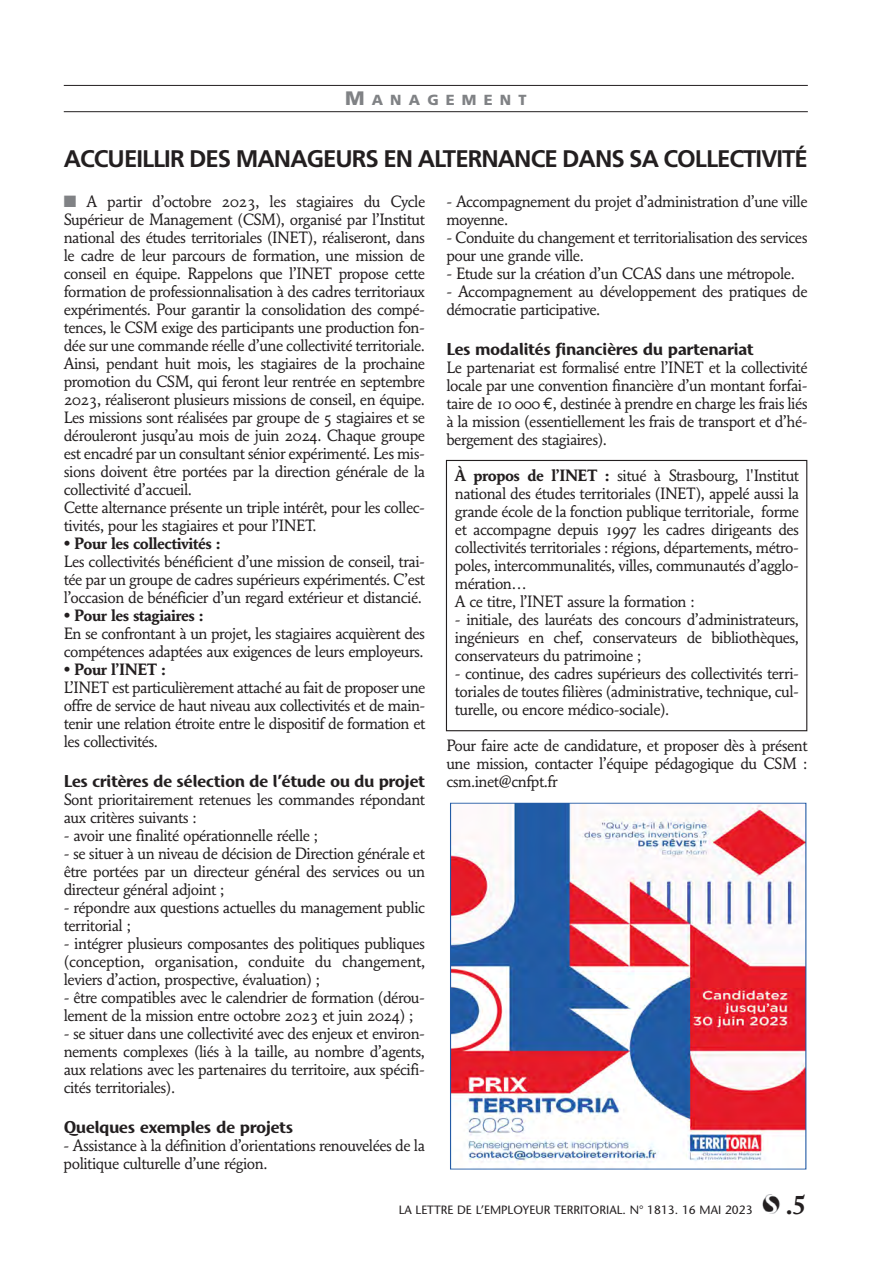
<style>
.page{position:relative;width:893px;height:1263px;background:#fff}
.page>*{position:absolute;margin:0;border:0;box-sizing:border-box;transform-origin:0 0}
.t1{font:700 27px "Adobe Caslon";color:#231f20}
.t2{font:700 24px "Frutiger";letter-spacing:-.04em;color:#231f20}
.t3{font:16.5px/18px "Maxime OSF";letter-spacing:-.025em;color:#231f20}
.t4{font:700 16.5px "Mosquito OS";letter-spacing:-.03em;color:#231f20}
.t5{font:700 16.5px "Maxime OSF";letter-spacing:-.03em;color:#231f20}
.t6{font:900 14.7px "Frutiger";letter-spacing:.49em;color:#808285}
.t7{font:12px "Stone Sans";color:#231f20}
.s1{font-size:19.5px}
.s2{color:#808285}
.s3{font-family:"Euro Mono"}
.s4{font-weight:700}
</style>
<div class="page">
<img style="left:762px;top:1194px;width:18px;height:20px">
<hr style="left:64px;top:85px;width:744px;height:1px;background:#231f20">
<hr style="left:64px;top:111px;width:744px;height:1px;background:#231f20">
<div style="left:446px;top:460px;width:361px;height:271px;border:1px solid #231f20"></div>
<img style="left:452px;top:805px;width:352px;height:362px">
<div style="left:450px;top:803px;width:356px;height:366px;border:1px solid #235ba5"></div>
<p class="t6" style="left:345px;top:94px;width:183px"><span class="s1">M</span>ANAGEMENT</p>
<h2 class="t2" style="left:64px;top:149px;width:746px">ACCUEILLIR DES MANAGEURS EN ALTERNANCE DANS SA COLLECTIVITÉ</h2>
<p class="t3" style="left:64px;top:192px;width:363px"><span class="s2">■</span> A partir d’octobre 2023, les stagiaires du Cycle Supérieur de Management (CSM), organisé par l’Institut national des études territoriales (INET), réaliseront, dans le cadre de leur parcours de formation, une mission de conseil en équipe. Rappelons que l’INET propose cette formation de professionnalisation à des cadres territoriaux expérimentés. Pour garantir la consolidation des compé&shy;tences, le CSM exige des participants une production fon&shy;dée sur une commande réelle d’une collectivité territoriale.<br>Ainsi, pendant huit mois, les stagiaires de la prochaine promotion du CSM, qui feront leur rentrée en septembre 2023, réaliseront plusieurs missions de conseil, en équipe.<br>Les missions sont réalisées par groupe de 5 stagiaires et se dérouleront jusqu’au mois de juin 2024. Chaque groupe est encadré par un consultant sénior expérimenté. Les mis&shy;sions doivent être portées par la direction générale de la collectivité d’accueil.<br>Cette alternance présente un triple intérêt, pour les collec&shy;tivités, pour les stagiaires et pour l’INET.</p>
<p class="t5" style="left:64px;top:533px;width:158px">• Pour les collectivités :</p>
<p class="t3" style="left:64px;top:552px;width:363px;text-align:justify">Les collectivités bénéficient d’une mission de conseil, trai&shy;tée par un groupe de cadres supérieurs expérimentés. C’est l’occasion de bénéficier d’un regard extérieur et distancié.</p>
<p class="t5" style="left:64px;top:605px;width:141px">• Pour les stagiaires :</p>
<p class="t3" style="left:64px;top:624px;width:363px">En se confrontant à un projet, les stagiaires acquièrent des compétences adaptées aux exigences de leurs employeurs.</p>
<p class="t5" style="left:64px;top:659px;width:104px">• Pour l’INET :</p>
<p class="t3" style="left:64px;top:678px;width:363px;text-align:justify">L’INET est particulièrement attaché au fait de proposer une offre de service de haut niveau aux collectivités et de main&shy;tenir une relation étroite entre le dispositif de formation et les collectivités.</p>
<p class="t4" style="left:64px;top:775px;width:363px">Les critères de sélection de l’étude ou du projet</p>
<p class="t3" style="left:64px;top:790px;width:363px">Sont prioritairement retenues les commandes répondant aux critères suivants :</p>
<p class="t3" style="left:64px;top:826px;width:256px">- avoir une finalité opérationnelle réelle ;</p>
<p class="t3" style="left:64px;top:844px;width:363px;text-align:justify">- se situer à un niveau de décision de Direction générale et être portées par un directeur général des services ou un directeur général adjoint ;</p>
<p class="t3" style="left:64px;top:898px;width:363px">- répondre aux questions actuelles du management public territorial ;</p>
<p class="t3" style="left:64px;top:934px;width:363px;text-align:justify">- intégrer plusieurs composantes des politiques publiques (conception, organisation, conduite du changement, leviers d’action, prospective, évaluation) ;</p>
<p class="t3" style="left:64px;top:988px;width:363px">- être compatibles avec le calendrier de formation (dérou&shy;lement de la mission entre octobre 2023 et juin 2024) ;</p>
<p class="t3" style="left:64px;top:1024px;width:363px;text-align:justify">- se situer dans une collectivité avec des enjeux et environ&shy;nements complexes (liés à la taille, au nombre d’agents, aux relations avec les partenaires du territoire, aux spécifi&shy;cités territoriales).</p>
<p class="t4" style="left:64px;top:1121px;width:231px">Quelques exemples de projets</p>
<p class="t3" style="left:64px;top:1136px;width:363px">- Assistance à la définition d’orientations renouvelées de la politique culturelle d’une région.</p>
<p class="t3" style="left:446px;top:192px;width:363px">- Accompagnement du projet d’administration d’une ville moyenne.</p>
<p class="t3" style="left:446px;top:228px;width:363px">- Conduite du changement et territorialisation des services pour une grande ville.</p>
<p class="t3" style="left:446px;top:264px;width:350px">- Etude sur la création d’un CCAS dans une métropole.</p>
<p class="t3" style="left:446px;top:282px;width:363px">- Accompagnement au développement des pratiques de démocratie participative.</p>
<p class="t4" style="left:446px;top:343px;width:309px">Les modalités financières du partenariat</p>
<p class="t3" style="left:446px;top:358px;width:363px;text-align:justify">Le partenariat est formalisé entre l’INET et la collectivité locale par une convention financière d’un montant forfai&shy;taire de 10 000 <span class="s3">€</span>, destinée à prendre en charge les frais liés à la mission (essentiellement les frais de transport et d’hé&shy;bergement des stagiaires).</p>
<p class="t3" style="left:455px;top:466px;width:346px"><span class="s4">À propos de l’INET :</span> situé à Strasbourg, l'Institut national des études territoriales (INET), appelé aussi la grande école de la fonction publique territoriale, forme et accompagne depuis 1997 les cadres dirigeants des collectivités territoriales : régions, départements, métro&shy;poles, intercommunalités, villes, communautés d’agglo&shy;mération…<br>A ce titre, l’INET assure la formation :</p>
<p class="t3" style="left:455px;top:610px;width:346px;text-align:justify">- initiale, des lauréats des concours d’administrateurs, ingénieurs en chef, conservateurs de bibliothèques, conservateurs du patrimoine ;</p>
<p class="t3" style="left:455px;top:664px;width:346px;text-align:justify">- continue, des cadres supérieurs des collectivités terri&shy;toriales de toutes filières (administrative, technique, cul&shy;turelle, ou encore médico-sociale).</p>
<p class="t3" style="left:446px;top:736px;width:363px;text-align:justify">Pour faire acte de candidature, et proposer dès à présent une mission, contacter l’équipe pédagogique du CSM : csm.inet@cnfpt.fr</p>
<p class="t7" style="left:399px;top:1205px;width:355px">LA LETTRE DE L’EMPLOYEUR TERRITORIAL. N° 1813. 16 MAI 2023</p>
<h1 class="t1" style="left:785px;top:1194px;width:23px">.5</h1>
</div>
